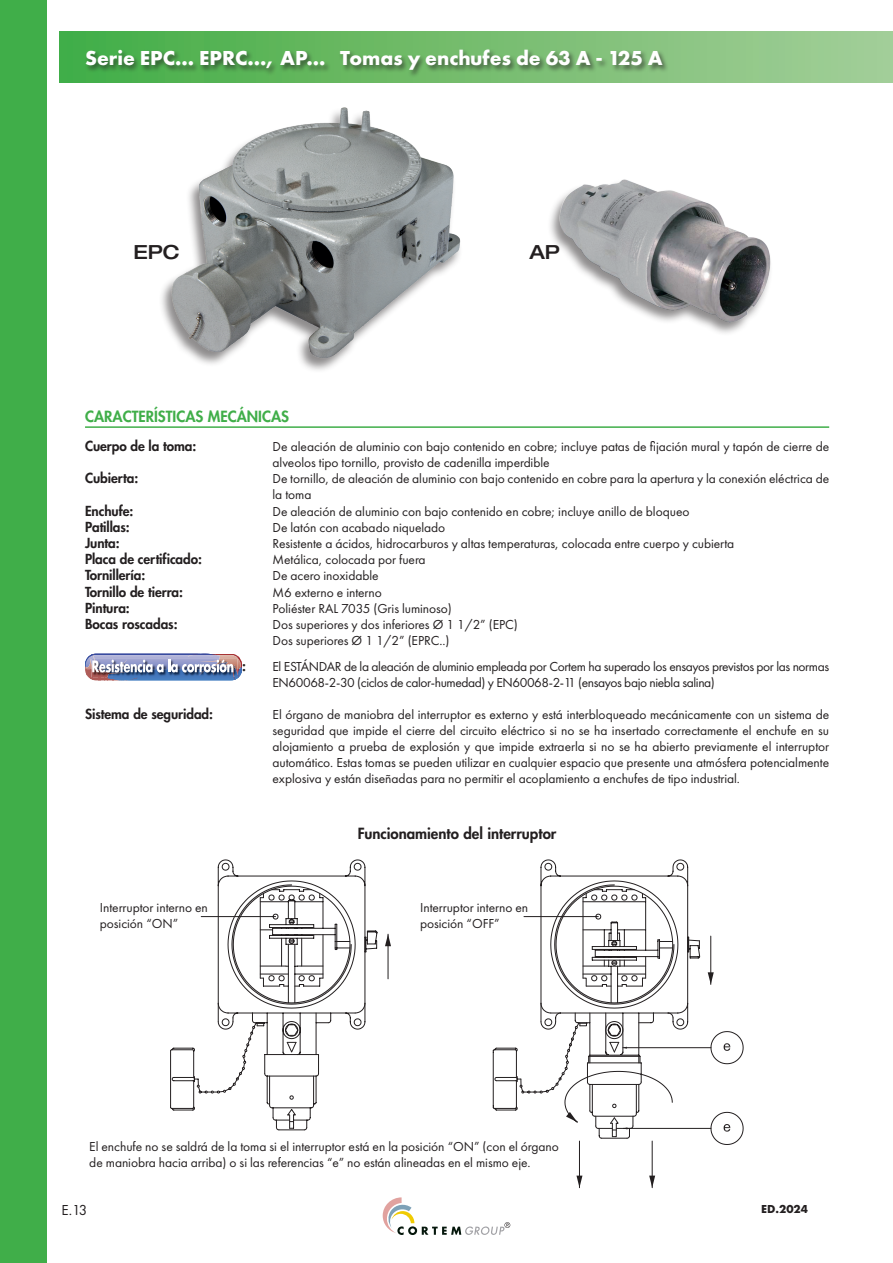
<style>
.page{position:relative;width:893px;height:1263px;background:#fff}
.page>*{position:absolute;margin:0;border:0;box-sizing:border-box;transform-origin:0 0}
.t1{font:700 21px "Futura PT";color:#fff}
.t2{font:500 expanded 19.5px "Helvetica Neue LT Pro";color:#231f20}
.t3{font:800 15px "Futura";color:#231f20}
.t4{font:800 15px "Futura";color:#40ae49}
.t5{font:15px "Futura PT";color:#231f20}
.t6{font:13.5px/16.2px "Futura PT";letter-spacing:-.005em;color:#231f20}
.t7{font:13.5px/16.2px "Futura PT";letter-spacing:-.03em;color:#231f20}
.t8{font:800 13.5px "Futura";letter-spacing:-.005em;color:#231f20}
.t9{font:700 12px "Futura PT";color:#231f20}
</style>
<div class="page">
<svg style="left:540px;top:859px;width:149px;height:21px"></svg>
<svg style="left:217px;top:859px;width:149px;height:26px"></svg>
<svg style="left:170px;top:885px;width:541px;height:246px"></svg>
<svg style="left:708px;top:972px;width:6px;height:12px"></svg>
<svg style="left:218px;top:880px;width:482px;height:129px"></svg>
<svg style="left:385px;top:934px;width:6px;height:12px"></svg>
<hr style="left:623px;top:1128px;width:88px;height:1px;background:#231f20">
<svg style="left:710px;top:1112px;width:34px;height:33px"></svg>
<hr style="left:623px;top:1047px;width:88px;height:1px;background:#231f20">
<svg style="left:492px;top:963px;width:182px;height:225px"></svg>
<svg style="left:710px;top:1031px;width:34px;height:33px"></svg>
<img style="left:161px;top:107px;width:300px;height:258px">
<img style="left:550px;top:179px;width:221px;height:154px">
<svg style="left:383px;top:1197px;width:127px;height:38px"></svg>
<div style="left:0;top:0;width:47px;height:1263px;background:#40ae49"></div>
<div style="left:60px;top:31px;width:833px;height:51px;background:linear-gradient(to right,#44ad45,#a5ce99)"></div>
<hr style="left:85px;top:680px;width:157px;height:1px;background:#4881c3">
<img style="left:85px;top:654px;width:157px;height:26px">
<hr style="left:85px;top:426px;width:744px;height:2px;background:#40ae49">
<div style="left:85px;top:48px;width:585px;height:30px;background:#231f20;opacity:.6"></div>
<h1 class="t1" style="left:85px;top:45px;width:579px">Serie EPC... EPRC..., AP... Tomas y enchufes de 63 A - 125 A</h1>
<h2 class="t2" style="left:134px;top:240px;width:48px">EPC</h2>
<h2 class="t2" style="left:529px;top:240px;width:32px">AP</h2>
<p class="t4" style="left:85px;top:407px;width:206px">CARACTERÍSTICAS MECÁNICAS</p>
<p class="t8" style="left:85px;top:437px;width:113px">Cuerpo de la toma:</p>
<p class="t6" style="left:273px;top:438px;width:558px">De aleación de aluminio con bajo contenido en cobre; incluye patas de fijación mural y tapón de cierre de alveolos tipo tornillo, provisto de cadenilla imperdible</p>
<p class="t8" style="left:85px;top:469px;width:55px">Cubierta:</p>
<p class="t6" style="left:273px;top:470px;width:558px">De tornillo, de aleación de aluminio con bajo contenido en cobre para la apertura y la conexión eléctrica de la toma</p>
<p class="t8" style="left:85px;top:502px;width:50px">Enchufe:</p>
<p class="t6" style="left:273px;top:503px;width:418px">De aleación de aluminio con bajo contenido en cobre; incluye anillo de bloqueo</p>
<p class="t8" style="left:85px;top:518px;width:46px">Patillas:</p>
<p class="t6" style="left:273px;top:519px;width:174px">De latón con acabado niquelado</p>
<p class="t8" style="left:85px;top:534px;width:36px">Junta:</p>
<p class="t6" style="left:273px;top:535px;width:463px">Resistente a ácidos, hidrocarburos y altas temperaturas, colocada entre cuerpo y cubierta</p>
<p class="t8" style="left:85px;top:550px;width:118px">Placa de certificado:</p>
<p class="t6" style="left:273px;top:551px;width:155px">Metálica, colocada por fuera</p>
<p class="t8" style="left:85px;top:566px;width:62px">Tornillería:</p>
<p class="t6" style="left:273px;top:568px;width:108px">De acero inoxidable</p>
<p class="t8" style="left:85px;top:583px;width:100px">Tornillo de tierra:</p>
<p class="t6" style="left:273px;top:584px;width:111px">M6 externo e interno</p>
<p class="t8" style="left:85px;top:599px;width:46px">Pintura:</p>
<p class="t6" style="left:273px;top:600px;width:181px">Poliéster RAL 7035 (Gris luminoso)</p>
<p class="t8" style="left:85px;top:615px;width:94px">Bocas roscadas:</p>
<p class="t6" style="left:273px;top:616px;width:247px">Dos superiores y dos inferiores Ø 1 1/2” (EPC)<br>Dos superiores Ø 1 1/2” (EPRC..)</p>
<p class="t8" style="left:242px;top:657px;width:5px">:</p>
<p class="t7" style="left:273px;top:658px;width:558px">El ESTÁNDAR de la aleación de aluminio empleada por Cortem ha superado los ensayos previstos por las normas<br>EN60068-2-30 (ciclos de calor-humedad) y EN60068-2-11 (ensayos bajo niebla salina)</p>
<p class="t8" style="left:85px;top:705px;width:130px">Sistema de seguridad:</p>
<p class="t6" style="left:273px;top:706px;width:558px;text-align:justify">El órgano de maniobra del interruptor es externo y está interbloqueado mecánicamente con un sistema de seguridad que impide el cierre del circuito eléctrico si no se ha insertado correctamente el enchufe en su alojamiento a prueba de explosión y que impide extraerla si no se ha abierto previamente el interruptor automático. Estas tomas se pueden utilizar en cualquier espacio que presente una atmósfera potencialmente explosiva y están diseñadas para no permitir el acoplamiento a enchufes de tipo industrial.</p>
<p class="t6" style="left:100px;top:899px;width:110px">Interruptor interno en posición “ON”</p>
<p class="t3" style="left:358px;top:823px;width:200px">Funcionamiento del interruptor</p>
<p class="t6" style="left:420px;top:899px;width:110px">Interruptor interno en posición “OFF”</p>
<p class="t6" style="left:89px;top:1138px;width:471px">El enchufe no se saldrá de la toma si el interruptor está en la posición “ON” (con el órgano de maniobra hacia arriba) o si las referencias “e” no están alineadas en el mismo eje.</p>
<p class="t5" style="left:62px;top:1201px;width:27px">E.13</p>
<p class="t9" style="left:761px;top:1201px;width:48px">ED.2024</p>
</div>
